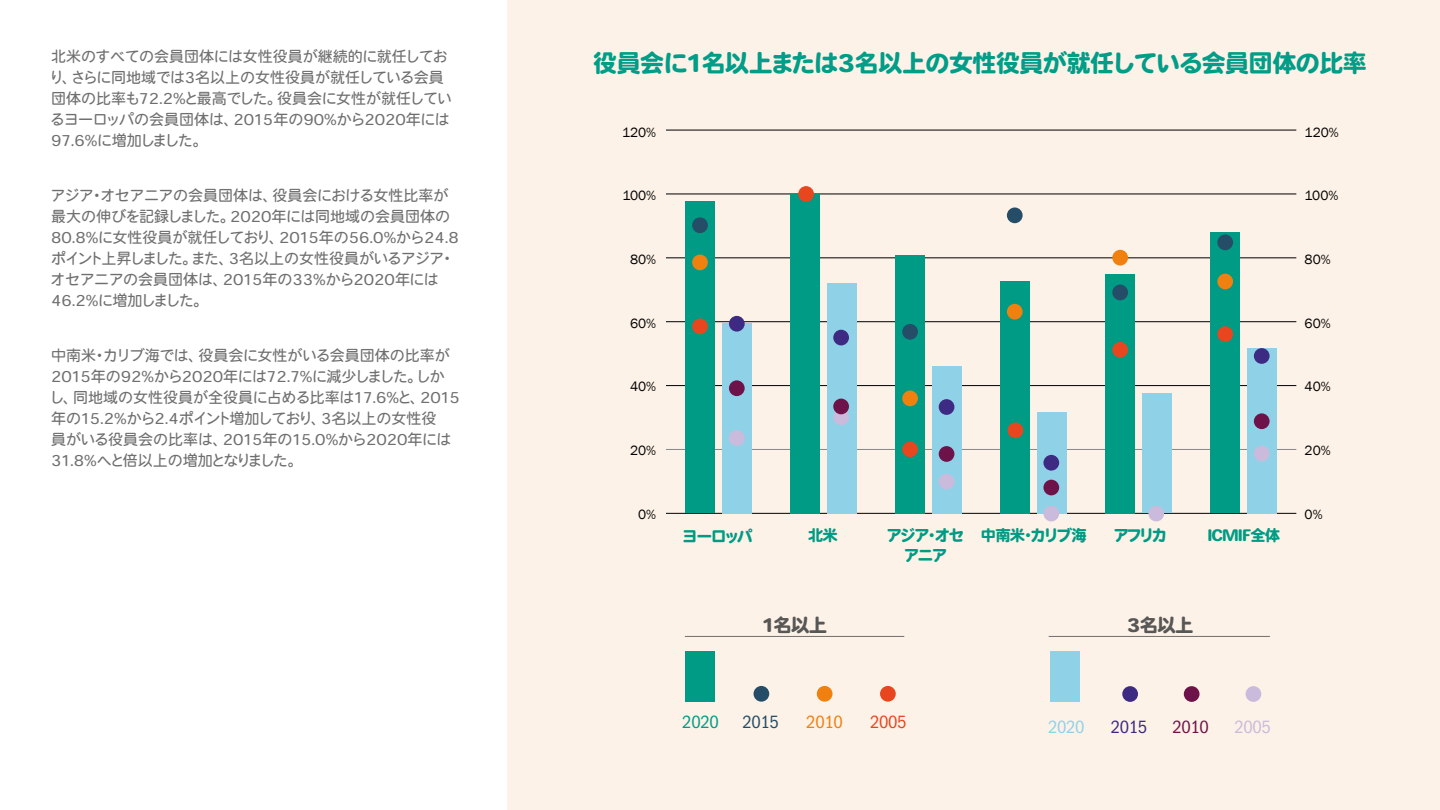
<style>
.page{position:relative;width:1440px;height:810px;background:#fff}
.page>*{position:absolute;margin:0;border:0;box-sizing:border-box;transform-origin:0 0}
.t1{font:24px "Heisei Maru Go Std W8";letter-spacing:-.02em;color:#009d88}
.t2{font:18.45px "Heisei Maru Go Std W8";letter-spacing:-.04em;color:#575756}
.t3{font:18.45px "Franklin Gothic URW Con Boo";color:#009b85}
.t4{font:18.45px "Franklin Gothic URW Con Boo";color:#254d67}
.t5{font:18.45px "Franklin Gothic URW Con Boo";color:#f0800f}
.t6{font:18.45px "Franklin Gothic URW Con Boo";color:#e8461e}
.t7{font:18.45px "Franklin Gothic URW Con Boo";color:#8fd2e7}
.t8{font:18.45px "Franklin Gothic URW Con Boo";color:#3d2b83}
.t9{font:18.45px "Franklin Gothic URW Con Boo";color:#6e134a}
.t10{font:18.45px "Franklin Gothic URW Con Boo";color:#cabbdc}
.t11{font:15.38px/19.2px "Heisei Maru Go Std W8";letter-spacing:-.075em;color:#009b85;text-align:center}
.t12{font:15px/21px "Heisei Maru Go Std W4";color:#706f6f}
.t13{font:13.8px "Franklin Gothic";color:#000}
</style>
<div class="page">
<div style="left:507px;top:0;width:933px;height:810px;background:#fdf2e7"></div>
<div style="left:685px;top:652px;width:30px;height:50px;background:#009b85"></div>
<div style="left:1050px;top:652px;width:30px;height:50px;background:#8fd2e7"></div>
<div style="left:754px;top:686px;width:15px;height:16px;background:#254d67;border-radius:50%"></div>
<div style="left:1122px;top:686px;width:16px;height:16px;background:#3d2b83;border-radius:50%"></div>
<div style="left:1184px;top:686px;width:16px;height:16px;background:#6e134a;border-radius:50%"></div>
<div style="left:817px;top:686px;width:16px;height:16px;background:#f0800f;border-radius:50%"></div>
<div style="left:880px;top:686px;width:16px;height:16px;background:#e8461e;border-radius:50%"></div>
<div style="left:1246px;top:686px;width:15px;height:16px;background:#cabbdc;border-radius:50%"></div>
<hr style="left:666px;top:513px;width:630px;height:1px;background:#000">
<hr style="left:666px;top:449px;width:630px;height:1px;background:#878787">
<hr style="left:666px;top:385px;width:630px;height:1px;background:#000">
<hr style="left:666px;top:322px;width:630px;height:1px;background:#000">
<hr style="left:666px;top:258px;width:630px;height:1px;background:#000">
<hr style="left:666px;top:194px;width:630px;height:1px;background:#000">
<hr style="left:666px;top:130px;width:630px;height:1px;background:#000">
<div style="left:722px;top:323px;width:30px;height:190px;background:#8fd2e7"></div>
<div style="left:827px;top:283px;width:30px;height:230px;background:#8fd2e7"></div>
<div style="left:932px;top:366px;width:30px;height:147px;background:#8fd2e7"></div>
<div style="left:1037px;top:412px;width:30px;height:101px;background:#8fd2e7"></div>
<div style="left:1142px;top:394px;width:30px;height:119px;background:#8fd2e7"></div>
<div style="left:1247px;top:348px;width:30px;height:165px;background:#8fd2e7"></div>
<div style="left:685px;top:202px;width:30px;height:311px;background:#009b85"></div>
<div style="left:790px;top:194px;width:30px;height:319px;background:#009b85"></div>
<div style="left:896px;top:255px;width:29px;height:258px;background:#009b85"></div>
<div style="left:1001px;top:281px;width:29px;height:232px;background:#009b85"></div>
<div style="left:1106px;top:274px;width:29px;height:239px;background:#009b85"></div>
<div style="left:1211px;top:233px;width:29px;height:280px;background:#009b85"></div>
<div style="left:1254px;top:446px;width:16px;height:15px;background:#cabbdc;border-radius:50%"></div>
<div style="left:1148px;top:506px;width:16px;height:15px;background:#cabbdc;border-radius:50%"></div>
<div style="left:1043px;top:506px;width:16px;height:15px;background:#cabbdc;border-radius:50%"></div>
<div style="left:939px;top:474px;width:15px;height:15px;background:#cabbdc;border-radius:50%"></div>
<div style="left:833px;top:409px;width:16px;height:16px;background:#cabbdc;border-radius:50%"></div>
<div style="left:729px;top:430px;width:16px;height:16px;background:#cabbdc;border-radius:50%"></div>
<div style="left:729px;top:380px;width:16px;height:16px;background:#6e134a;border-radius:50%"></div>
<div style="left:833px;top:399px;width:16px;height:15px;background:#6e134a;border-radius:50%"></div>
<div style="left:939px;top:446px;width:15px;height:16px;background:#6e134a;border-radius:50%"></div>
<div style="left:1043px;top:480px;width:16px;height:15px;background:#6e134a;border-radius:50%"></div>
<div style="left:1254px;top:413px;width:16px;height:16px;background:#6e134a;border-radius:50%"></div>
<div style="left:729px;top:316px;width:16px;height:16px;background:#3d2b83;border-radius:50%"></div>
<div style="left:833px;top:330px;width:16px;height:15px;background:#3d2b83;border-radius:50%"></div>
<div style="left:939px;top:399px;width:15px;height:16px;background:#3d2b83;border-radius:50%"></div>
<div style="left:1043px;top:455px;width:16px;height:16px;background:#3d2b83;border-radius:50%"></div>
<div style="left:1254px;top:348px;width:16px;height:16px;background:#3d2b83;border-radius:50%"></div>
<div style="left:1217px;top:326px;width:16px;height:16px;background:#e8461e;border-radius:50%"></div>
<div style="left:1112px;top:342px;width:16px;height:16px;background:#e8461e;border-radius:50%"></div>
<div style="left:1008px;top:422px;width:15px;height:16px;background:#e8461e;border-radius:50%"></div>
<div style="left:902px;top:442px;width:16px;height:15px;background:#e8461e;border-radius:50%"></div>
<div style="left:798px;top:186px;width:16px;height:16px;background:#e8461e;border-radius:50%"></div>
<div style="left:692px;top:318px;width:16px;height:16px;background:#e8461e;border-radius:50%"></div>
<div style="left:692px;top:255px;width:16px;height:15px;background:#f0800f;border-radius:50%"></div>
<div style="left:902px;top:391px;width:16px;height:15px;background:#f0800f;border-radius:50%"></div>
<div style="left:1007px;top:304px;width:16px;height:16px;background:#f0800f;border-radius:50%"></div>
<div style="left:1112px;top:250px;width:16px;height:16px;background:#f0800f;border-radius:50%"></div>
<div style="left:1217px;top:274px;width:16px;height:15px;background:#f0800f;border-radius:50%"></div>
<div style="left:692px;top:217px;width:16px;height:16px;background:#254d67;border-radius:50%"></div>
<div style="left:902px;top:324px;width:16px;height:16px;background:#254d67;border-radius:50%"></div>
<div style="left:1007px;top:208px;width:16px;height:15px;background:#254d67;border-radius:50%"></div>
<div style="left:1112px;top:285px;width:16px;height:15px;background:#254d67;border-radius:50%"></div>
<div style="left:1217px;top:234px;width:16px;height:16px;background:#254d67;border-radius:50%"></div>
<hr style="left:685px;top:636px;width:219px;height:1px;background:#706f6f">
<hr style="left:1049px;top:636px;width:221px;height:1px;background:#706f6f">
<p class="t12" style="left:49px;top:46px;width:405px">北米のすべての会員団体には女性役員が継続的に就任しており、さらに同地域では3名以上の女性役員が就任している会員団体の比率も72.2%と最高でした。役員会に女性が就任しているヨーロッパの会員団体は、2015年の90%から2020年には<br>97.6%に増加しました。</p>
<p class="t12" style="left:51px;top:185px;width:410px">アジア・オセアニアの会員団体は、役員会における女性比率が最大の伸びを記録しました。2020年には同地域の会員団体の<br>80.8%に女性役員が就任しており、2015年の56.0%から24.8ポイント上昇しました。また、3名以上の女性役員がいるアジア・オセアニアの会員団体は、2015年の33%から2020年には<br>46.2%に増加しました。</p>
<p class="t12" style="left:50px;top:345px;width:412px">中南米・カリブ海では、役員会に女性がいる会員団体の比率が2015年の92%から2020年には72.7%に減少しました。しかし、同地域の女性役員が全役員に占める比率は17.6%と、2015年の15.2%から2.4ポイント増加しており、3名以上の女性役<br>員がいる役員会の比率は、2015年の15.0%から2020年には31.8%へと倍以上の増加となりました。</p>
<h1 class="t1" style="left:593px;top:50px;width:775px">役員会に1名以上または3名以上の女性役員が就任している会員団体の比率</h1>
<p class="t13" style="left:622px;top:123px;width:36px">120%</p>
<p class="t13" style="left:1305px;top:123px;width:36px">120%</p>
<p class="t13" style="left:622px;top:187px;width:35px">100%</p>
<p class="t13" style="left:1305px;top:187px;width:35px">100%</p>
<p class="t13" style="left:630px;top:251px;width:28px">80%</p>
<p class="t13" style="left:1305px;top:251px;width:28px">80%</p>
<p class="t13" style="left:630px;top:314px;width:28px">60%</p>
<p class="t13" style="left:1305px;top:314px;width:28px">60%</p>
<p class="t13" style="left:630px;top:378px;width:28px">40%</p>
<p class="t13" style="left:1305px;top:378px;width:28px">40%</p>
<p class="t13" style="left:630px;top:442px;width:28px">20%</p>
<p class="t13" style="left:1305px;top:442px;width:28px">20%</p>
<p class="t13" style="left:638px;top:505px;width:20px">0%</p>
<p class="t13" style="left:1305px;top:505px;width:20px">0%</p>
<p class="t11" style="left:808px;top:527px;width:31px">北米</p>
<p class="t11" style="left:981px;top:526px;width:107px">中南米・カリブ海</p>
<p class="t11" style="left:1113px;top:527px;width:55px">アフリカ</p>
<p class="t11" style="left:1207px;top:526px;width:74px">ICMIF全体</p>
<p class="t11" style="left:682px;top:527px;width:72px">ヨーロッパ</p>
<p class="t11" style="left:887px;top:526px;width:79px">アジア・オセアニア</p>
<p class="t2" style="left:762px;top:615px;width:67px">1名以上</p>
<p class="t2" style="left:1127px;top:615px;width:68px">3名以上</p>
<p class="t3" style="left:682px;top:711px;width:38px">2020</p>
<p class="t4" style="left:742px;top:711px;width:38px">2015</p>
<p class="t5" style="left:806px;top:711px;width:38px">2010</p>
<p class="t6" style="left:870px;top:711px;width:38px">2005</p>
<p class="t7" style="left:1048px;top:716px;width:38px">2020</p>
<p class="t8" style="left:1111px;top:716px;width:38px">2015</p>
<p class="t9" style="left:1173px;top:716px;width:38px">2010</p>
<p class="t10" style="left:1234px;top:716px;width:38px">2005</p>
</div>
